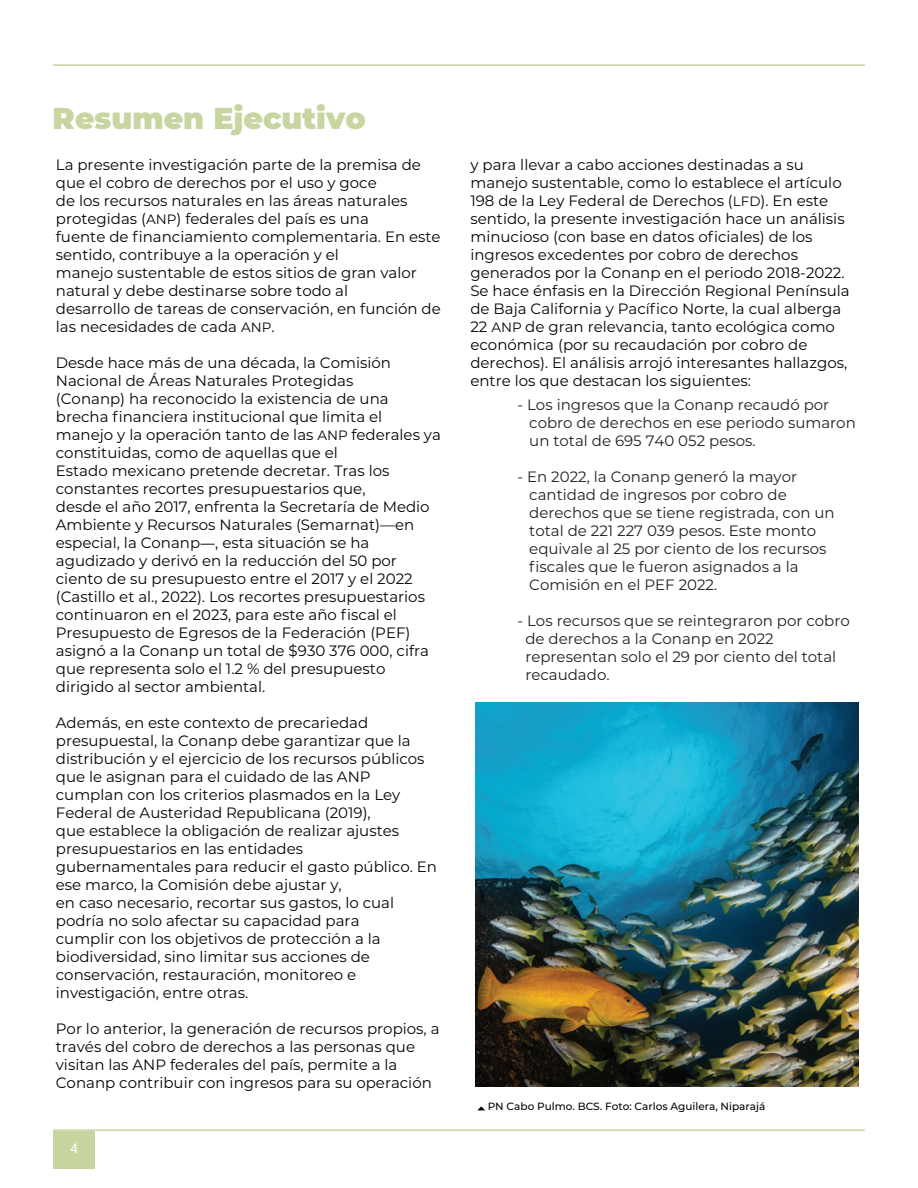
<style>
.page{position:relative;width:918px;height:1188px;background:#fff}
.page>*{position:absolute;margin:0;border:0;box-sizing:border-box;transform-origin:0 0}
.t1{font:900 30px "Montserrat";color:#c7d5a1}
.t2{font:15px/18px "Montserrat";color:#040503}
.t3{font:15px/18px "Montserrat";color:#231f20}
.t4{font:500 13.5px "Avenir";color:#fff}
.t5{font:500 10.5px "Montserrat";color:#040503}
.s1{font-size:13.5px}
.s2{font-family:"Myriad Pro"}
</style>
<div class="page">
<hr style="left:53px;top:64px;width:812px;height:2px;background:#c7d5a1">
<hr style="left:53px;top:1129px;width:812px;height:2px;background:#c7d5a1">
<div style="left:53px;top:1131px;width:42px;height:37px;background:#c7d5a1"></div>
<img style="left:476px;top:702px;width:382px;height:385px">
<svg style="left:477px;top:1106px;width:8px;height:4px"></svg>
<h1 class="t1" style="left:53px;top:96px;width:315px">Resumen Ejecutivo</h1>
<p class="t2" style="left:56px;top:155px;width:386px">La presente investigación parte de la premisa de que el cobro de derechos por el uso y goce<br>de los recursos naturales en las áreas naturales protegidas (<span class="s1">ANP</span>) federales del país es una<br>fuente de financiamiento complementaria. En este sentido, contribuye a la operación y el<br>manejo sustentable de estos sitios de gran valor natural y debe destinarse sobre todo al<br>desarrollo de tareas de conservación, en función de las necesidades de cada <span class="s1">ANP</span>.</p>
<p class="t2" style="left:56px;top:353px;width:387px">Desde hace más de una década, la Comisión Nacional de Áreas Naturales Protegidas<br>(Conanp) ha reconocido la existencia de una brecha financiera institucional que limita el manejo y la operación tanto de las <span class="s1">ANP</span> federales ya constituidas, como de aquellas que el<br>Estado mexicano pretende decretar. Tras los constantes recortes presupuestarios que,<br>desde el año 2017, enfrenta la Secretaría de Medio Ambiente y Recursos Naturales (Semarnat)—en especial, la Conanp<span class="s2">—</span>, esta situación se ha agudizado y derivó en la reducción del 50 por ciento de su presupuesto entre el 2017 y el 2022 (Castillo et al., 2022). Los recortes presupuestarios continuaron en el 2023, para este año fiscal el Presupuesto de Egresos de la Federación (PEF) asignó a la Conanp un total de $930 376 000, cifra que representa solo el 1.2 % del presupuesto dirigido al sector ambiental.</p>
<p class="t2" style="left:56px;top:713px;width:383px">Además, en este contexto de precariedad presupuestal, la Conanp debe garantizar que la distribución y el ejercicio de los recursos públicos que le asignan para el cuidado de las ANP cumplan con los criterios plasmados en la Ley Federal de Austeridad Republicana (2019),<br>que establece la obligación de realizar ajustes presupuestarios en las entidades gubernamentales para reducir el gasto público. En ese marco, la Comisión debe ajustar y,<br>en caso necesario, recortar sus gastos, lo cual podría no solo afectar su capacidad para<br>cumplir con los objetivos de protección a la biodiversidad, sino limitar sus acciones de conservación, restauración, monitoreo e investigación, entre otras.</p>
<p class="t2" style="left:56px;top:1019px;width:385px">Por lo anterior, la generación de recursos propios, a través del cobro de derechos a las personas que visitan las ANP federales del país, permite a la Conanp contribuir con ingresos para su operación</p>
<p class="t4" style="left:70px;top:1137px;width:9px">4</p>
<p class="t2" style="left:470px;top:155px;width:381px">y para llevar a cabo acciones destinadas a su manejo sustentable, como lo establece el artículo 198 de la Ley Federal de Derechos (<span class="s1">LFD</span>). En este sentido, la presente investigación hace un análisis minucioso (con base en datos oficiales) de los ingresos excedentes por cobro de derechos generados por la Conanp en el periodo 2018-2022.<br>Se hace énfasis en la Dirección Regional Península de Baja California y Pacífico Norte, la cual alberga 22 <span class="s1">ANP</span> de gran relevancia, tanto ecológica como económica (por su recaudación por cobro de derechos). El análisis arrojó interesantes hallazgos, entre los que destacan los siguientes:</p>
<p class="t3" style="left:529px;top:395px;width:328px;text-indent:-12px">- Los ingresos que la Conanp recaudó por cobro de derechos en ese periodo sumaron un total de 695 740 052 pesos.</p>
<p class="t3" style="left:529px;top:467px;width:307px;text-indent:-12px">- En 2022, la Conanp generó la mayor cantidad de ingresos por cobro de derechos que se tiene registrada, con un total de 221 227 039 pesos. Este monto equivale al 25 por ciento de los recursos fiscales que le fueron asignados a la Comisión en el PEF 2022.</p>
<p class="t3" style="left:525px;top:611px;width:326px;text-indent:-8px">- Los recursos que se reintegraron por cobro de derechos a la Conanp en 2022 representan solo el 29 por ciento del total recaudado.</p>
<p class="t5" style="left:488px;top:1098px;width:279px">PN Cabo Pulmo. BCS. Foto: Carlos Aguilera, Niparajá</p>
</div>
